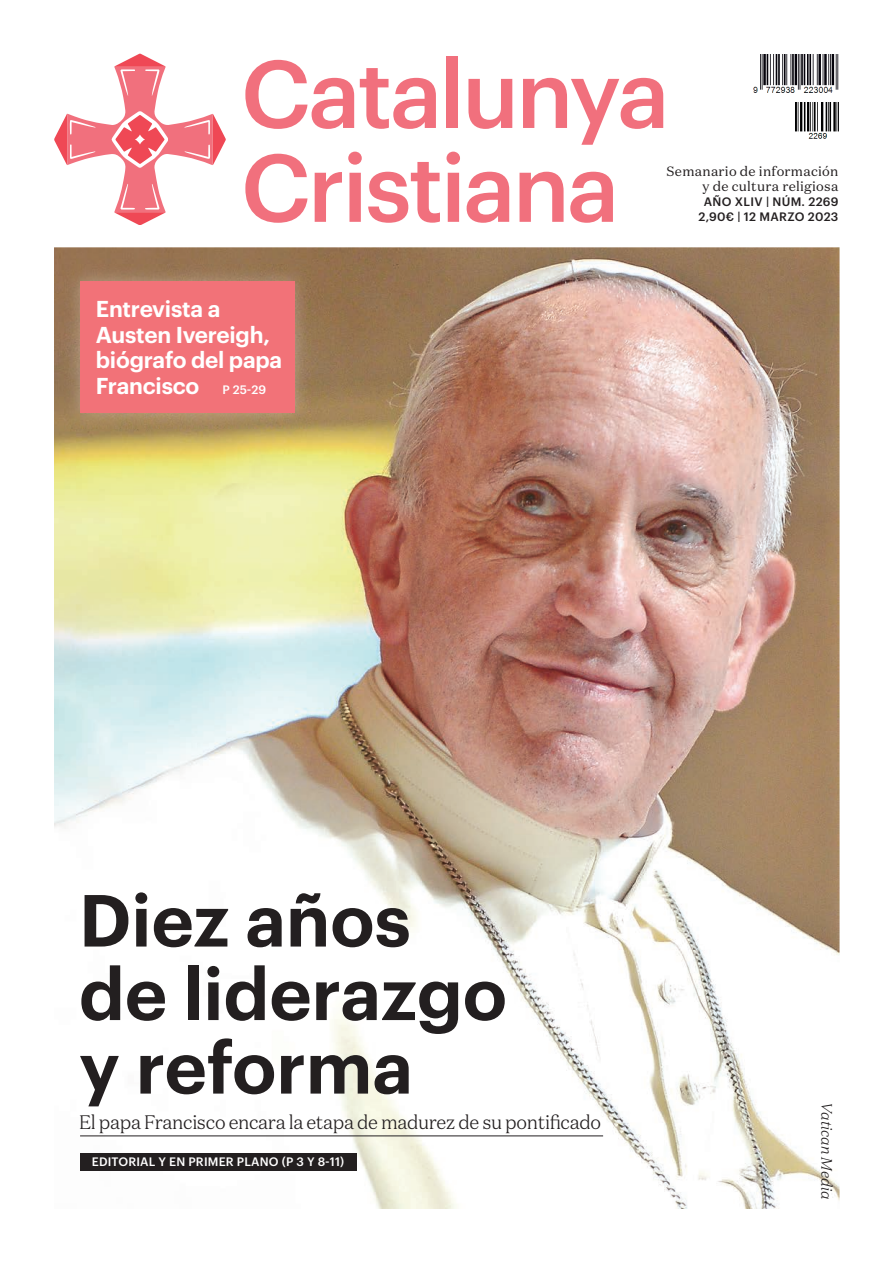
<style>
.page{position:relative;width:893px;height:1263px;background:#fff}
.page>*{position:absolute;margin:0;border:0;box-sizing:border-box;transform-origin:0 0}
.t1{font:600 72px/73.5px "Graphik";color:#231f20}
.t2{font:600 22.5px/25.5px "Graphik";letter-spacing:-.01em;color:#fff}
.t3{font:300 19.5px "Domaine Text";letter-spacing:-.02em;color:#231f20}
.t4{font:italic 300 15px "Domaine Text";color:#231f20}
.t5{font:13.5px/15px "Domaine Text";letter-spacing:.02em;color:#231f20;text-align:right}
.t6{font:500 12px/15px "Graphik";letter-spacing:.025em;color:#231f20;text-align:center}
.t7{font:500 12px "Graphik";letter-spacing:.015em;color:#fff}
.s1{font-weight:500;font-size:12px}
</style>
<div class="page">
<img style="left:753px;top:54px;width:86px;height:39px">
<svg style="left:245px;top:60px;width:109px;height:69px"></svg>
<svg style="left:360px;top:68px;width:76px;height:61px"></svg>
<div style="left:446px;top:56px;width:12px;height:72px;background:#f1707d"></div>
<svg style="left:468px;top:79px;width:44px;height:50px"></svg>
<svg style="left:523px;top:78px;width:140px;height:67px"></svg>
<svg style="left:245px;top:154px;width:63px;height:69px"></svg>
<svg style="left:315px;top:172px;width:27px;height:50px"></svg>
<svg style="left:348px;top:152px;width:14px;height:70px"></svg>
<svg style="left:368px;top:162px;width:72px;height:61px"></svg>
<svg style="left:446px;top:152px;width:14px;height:70px"></svg>
<svg style="left:467px;top:172px;width:42px;height:51px"></svg>
<svg style="left:520px;top:172px;width:44px;height:50px"></svg>
<svg style="left:570px;top:172px;width:43px;height:51px"></svg>
<svg style="left:54px;top:54px;width:172px;height:171px"></svg>
<img style="left:796px;top:103px;width:43px;height:36px">
<img style="left:54px;top:247px;width:785px;height:962px">
<hr style="left:80px;top:1136px;width:523px;height:1px;background:#231f20">
<img style="left:64px;top:265px;width:247px;height:163px">
<div style="left:80px;top:281px;width:215px;height:131px;background:#f27278"></div>
<div style="left:80px;top:1153px;width:276px;height:17px;background:#231f20"></div>
<p class="t2" style="left:96px;top:295px;width:188px">Entrevista a<br>Austen Ivereigh, biógrafo del papa<br>Francisco <span class="s1">P 25-29</span></p>
<p class="t5" style="left:667px;top:164px;width:173px">Semanario de información y de cultura religiosa</p>
<p class="t6" style="left:698px;top:193px;width:141px">AÑO XLIV | NÚM. 2269<br>2,90€ | 12 MARZO 2023</p>
<h1 class="t1" style="left:79px;top:877px;width:430px">Diez años de liderazgo y reforma</h1>
<p class="t3" style="left:79px;top:1110px;width:523px">El papa Francisco encara la etapa de madurez de su pontificado</p>
<p class="t7" style="left:92px;top:1153px;width:254px">EDITORIAL Y EN PRIMER PLANO (P 3 Y 8-11)</p>
<p class="t4" style="left:836px;top:1102px;width:99px;rotate:90deg">Vatican Media</p>
</div>
